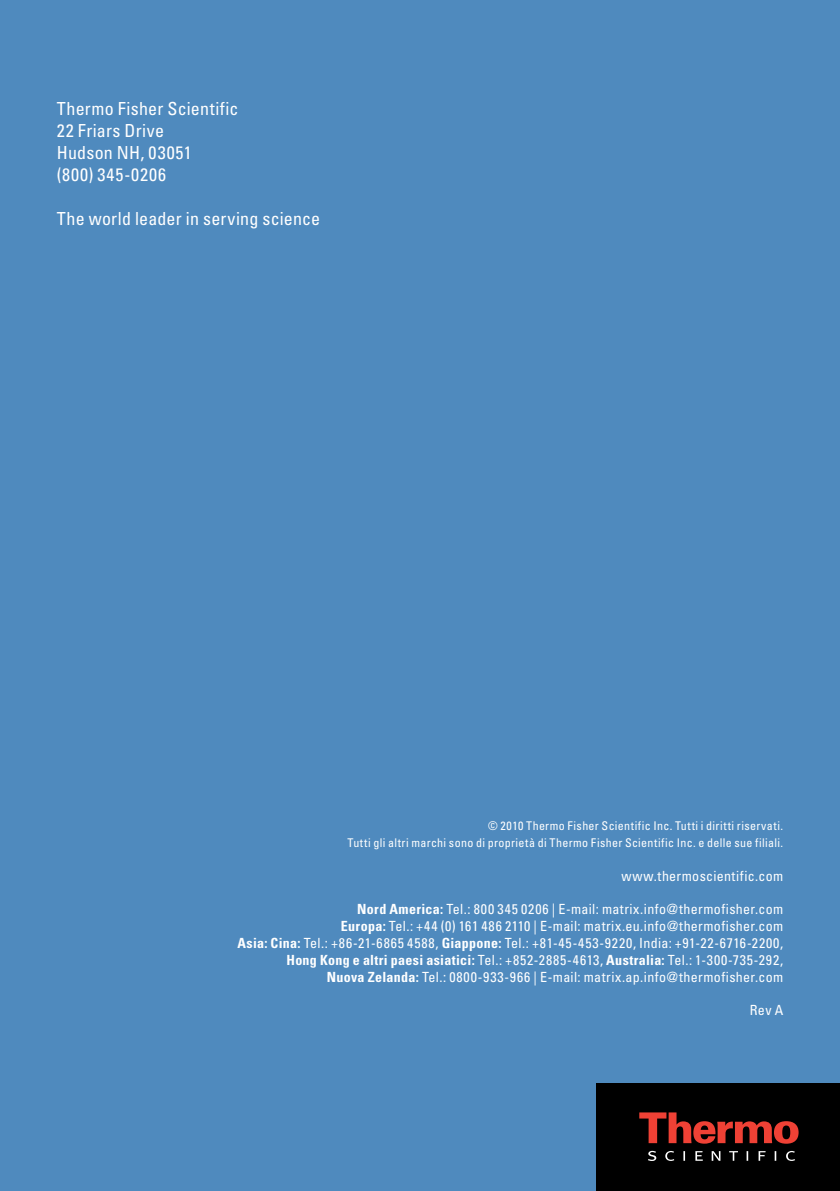
<style>
.page{position:relative;width:840px;height:1191px;background:#fff}
.page>*{position:absolute;margin:0;border:0;box-sizing:border-box;transform-origin:0 0}
.Back_cover_text{font:condensed 18px "Univers LT Std";letter-spacing:.015em;color:#fff}
.Back_cover_text-2{font:condensed 18px "Univers LT Std";letter-spacing:.055em;color:#fff}
.Picture_text{font:condensed 14px "Univers LT Std";letter-spacing:.035em;color:#fff}
.Picture_text-2{font:condensed 14px "Univers LT Std";letter-spacing:.06em;color:#fff}
.Picture_text-3{font:condensed 12px/16.8px "Univers LT Std";letter-spacing:.03em;color:#fff;text-align:right}
.s1{font-weight:700}
</style>
<div class="page">
<div style="left:0;top:0;width:839px;height:1191px;background:#4f8abe"></div>
<div style="left:595px;top:1083px;width:244px;height:108px;background:#000"></div>
<svg style="left:639px;top:1112px;width:159px;height:31px"></svg>
<svg style="left:648px;top:1150px;width:146px;height:11px"></svg>
<p class="Back_cover_text" style="left:57px;top:97px;width:183px">Thermo Fisher Scientific</p>
<p class="Back_cover_text" style="left:57px;top:119px;width:109px">22 Friars Drive</p>
<p class="Back_cover_text" style="left:57px;top:141px;width:137px">Hudson NH, 03051</p>
<p class="Back_cover_text-2" style="left:57px;top:163px;width:111px">(800) 345-0206</p>
<p class="Back_cover_text" style="left:57px;top:207px;width:265px">The world leader in serving science</p>
<p class="Picture_text-3" style="left:347px;top:817px;width:437px">© 2010 Thermo Fisher Scientific Inc. Tutti i diritti riservati.<br>Tutti gli altri marchi sono di proprietà di Thermo Fisher Scientific Inc. e delle sue filiali.</p>
<p class="Picture_text" style="left:621px;top:867px;width:163px">www.thermoscientific.com</p>
<p class="Picture_text" style="left:357px;top:900px;width:427px"><span class="s1">Nord America:</span> Tel.: 800 345 0206 | E-mail: matrix.info@thermofisher.com</p>
<p class="Picture_text" style="left:341px;top:917px;width:443px"><span class="s1">Europa:</span> Tel.: +44 (0) 161 486 2110 | E-mail: matrix.eu.info@thermofisher.com</p>
<p class="Picture_text-2" style="left:237px;top:934px;width:547px"><span class="s1">Asia: Cina:</span> Tel.: +86-21-6865 4588, <span class="s1">Giappone:</span> Tel.: +81-45-453-9220, India: +91-22-6716-2200,</p>
<p class="Picture_text-2" style="left:286px;top:951px;width:498px"><span class="s1">Hong Kong e altri paesi asiatici:</span> Tel.: +852-2885-4613, <span class="s1">Australia:</span> Tel.: 1-300-735-292,</p>
<p class="Picture_text" style="left:326px;top:967px;width:457px"><span class="s1">Nuova Zelanda:</span> Tel.: 0800-933-966 | E-mail: matrix.ap.info@thermofisher.com</p>
<p class="Picture_text" style="left:749px;top:1001px;width:35px">Rev A</p>
</div>
